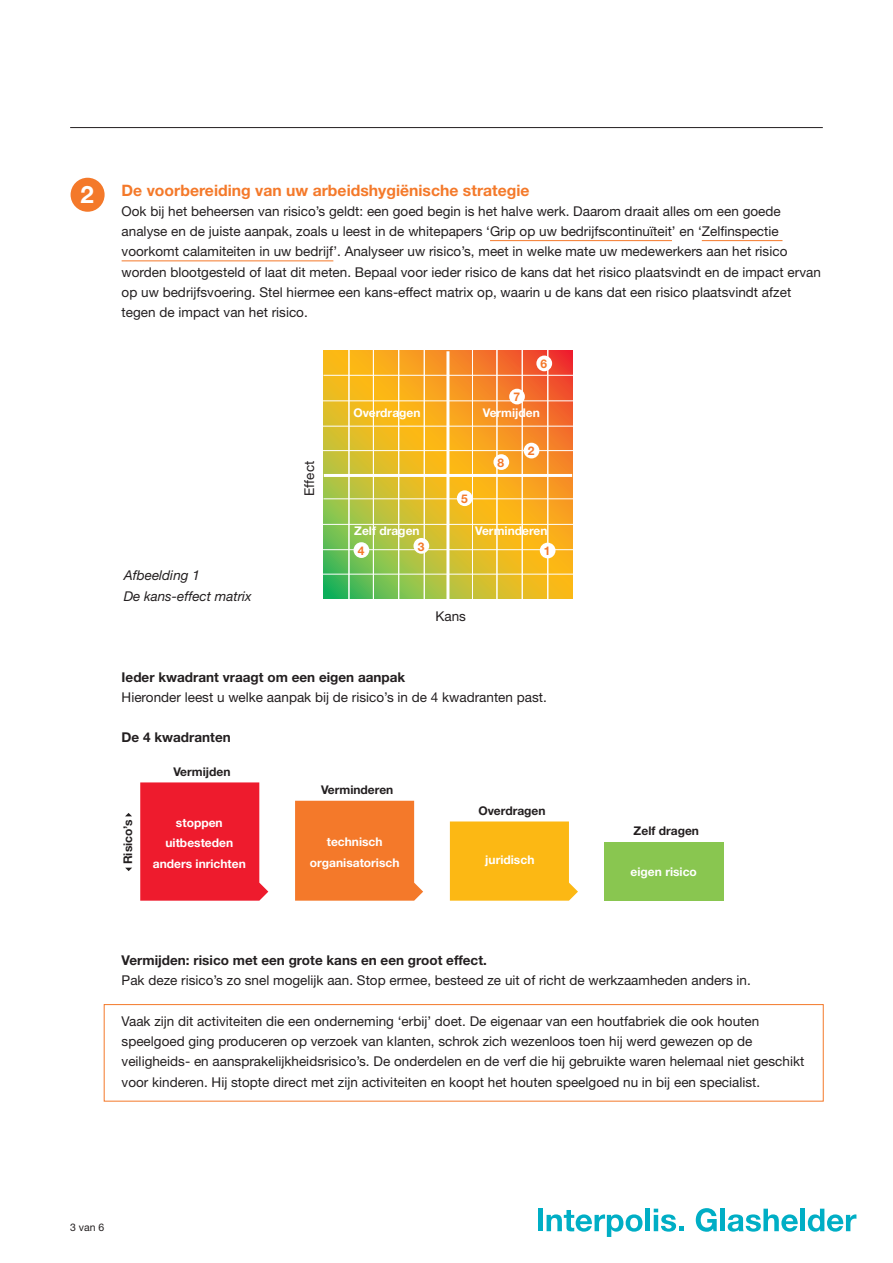
<style>
.page{position:relative;width:893px;height:1263px;background:#fff}
.page>*{position:absolute;margin:0;border:0;box-sizing:border-box;transform-origin:0 0}
.Normaal{font:700 24px "Helvetica Neue";color:#fff}
.Kop_onderdeel{font:700 15.75px "Helvetica Neue";color:#f4792a}
.Opsomming_2{font:13.5px/20.2px "Helvetica Neue";color:#231f20}
.Subkop{font:700 13.5px "Helvetica Neue";color:#231f20}
.Opsomming_2-2{font:italic 13.5px "Helvetica Neue";color:#231f20}
.Subkop-2{font:700 12px "Helvetica Neue";color:#fff}
.Subkop-3{font:700 12px "Helvetica Neue";color:#231f20}
.t1{font:700 12px "Helvetica Neue";color:#f4792a}
.t2{font:10.5px "Helvetica Neue";color:#231f20}
</style>
<div class="page">
<hr style="left:70px;top:127px;width:753px;height:1px;background:#231f20">
<div style="left:538px;top:1209px;width:5px;height:22px;background:#00aec5"></div>
<svg style="left:547px;top:1210px;width:95px;height:27px"></svg>
<hr style="left:646px;top:1209px;width:4px;height:22px;background:#00aec5">
<svg style="left:654px;top:1209px;width:30px;height:22px"></svg>
<svg style="left:696px;top:1208px;width:21px;height:24px"></svg>
<div style="left:720px;top:1209px;width:5px;height:22px;background:#00aec5"></div>
<svg style="left:728px;top:1209px;width:70px;height:23px"></svg>
<div style="left:800px;top:1209px;width:5px;height:22px;background:#00aec5"></div>
<svg style="left:808px;top:1209px;width:48px;height:23px"></svg>
<div style="left:104px;top:1004px;width:719px;height:97px;border:1px solid #f4792a"></div>
<hr style="left:490px;top:240px;width:182px;height:1px;background:#f4792a">
<hr style="left:702px;top:240px;width:80px;height:1px;background:#f4792a">
<hr style="left:122px;top:261px;width:211px;height:1px;background:#f4792a">
<div style="left:71px;top:178px;width:34px;height:34px;background:#f4792a;border-radius:50%"></div>
<div style="left:604px;top:842px;width:119px;height:59px;background:#89c650"></div>
<svg style="left:140px;top:782px;width:128px;height:119px;background:#ef2a3b"></svg>
<svg style="left:295px;top:801px;width:128px;height:100px;background:#f48138"></svg>
<svg style="left:450px;top:821px;width:128px;height:80px;background:#fcbc23"></svg>
<svg style="left:125px;top:868px;width:7px;height:3px"></svg>
<svg style="left:125px;top:813px;width:7px;height:3px"></svg>
<svg style="left:324px;top:351px;width:248px;height:248px;background:#dead2f"></svg>
<hr style="left:446px;top:351px;width:3px;height:249px;background:#fff">
<hr style="left:398px;top:349px;width:1px;height:251px;background:#fff">
<hr style="left:373px;top:349px;width:1px;height:251px;background:#fff">
<hr style="left:424px;top:350px;width:1px;height:250px;background:#fff">
<hr style="left:349px;top:349px;width:1px;height:251px;background:#fff">
<hr style="left:522px;top:349px;width:1px;height:251px;background:#fff">
<hr style="left:497px;top:349px;width:1px;height:251px;background:#fff">
<hr style="left:547px;top:350px;width:1px;height:250px;background:#fff">
<hr style="left:472px;top:349px;width:1px;height:251px;background:#fff">
<hr style="left:323px;top:524px;width:250px;height:1px;background:#fff">
<hr style="left:323px;top:549px;width:250px;height:1px;background:#fff">
<hr style="left:323px;top:498px;width:251px;height:1px;background:#fff">
<hr style="left:323px;top:574px;width:250px;height:1px;background:#fff">
<hr style="left:323px;top:401px;width:250px;height:1px;background:#fff">
<hr style="left:323px;top:426px;width:250px;height:1px;background:#fff">
<hr style="left:323px;top:375px;width:251px;height:1px;background:#fff">
<hr style="left:323px;top:450px;width:250px;height:1px;background:#fff">
<hr style="left:324px;top:474px;width:248px;height:3px;background:#fff">
<div style="left:540px;top:543px;width:15px;height:15px;background:#fff;border-radius:50%"></div>
<div style="left:413px;top:538px;width:16px;height:16px;background:#fff;border-radius:50%"></div>
<div style="left:354px;top:542px;width:15px;height:16px;background:#fff;border-radius:50%"></div>
<div style="left:457px;top:490px;width:16px;height:16px;background:#fff;border-radius:50%"></div>
<div style="left:493px;top:454px;width:16px;height:16px;background:#fff;border-radius:50%"></div>
<div style="left:524px;top:443px;width:15px;height:15px;background:#fff;border-radius:50%"></div>
<div style="left:509px;top:389px;width:16px;height:15px;background:#fff;border-radius:50%"></div>
<div style="left:536px;top:356px;width:16px;height:15px;background:#fff;border-radius:50%"></div>
<p class="Normaal" style="left:80px;top:180px;width:15px">2</p>
<p class="Kop_onderdeel" style="left:122px;top:180px;width:409px">De voorbereiding van uw arbeidshygiënische strategie</p>
<p class="Opsomming_2" style="left:122px;top:201px;width:701px">Ook bij het beheersen van risico’s geldt: een goed begin is het halve werk. Daarom draait alles om een goede analyse en de juiste aanpak, zoals u leest in de whitepapers ‘Grip op uw bedrijfscontinuïteit’ en ‘Zelfinspectie voorkomt calamiteiten in uw bedrijf’. Analyseer uw risico’s, meet in welke mate uw medewerkers aan het risico worden blootgesteld of laat dit meten. Bepaal voor ieder risico de kans dat het risico plaatsvindt en de impact ervan op uw bedrijfsvoering. Stel hiermee een kans-effect matrix op, waarin u de kans dat een risico plaatsvindt afzet tegen de impact van het risico.</p>
<p class="t1" style="left:513px;top:390px;width:8px">7</p>
<p class="t1" style="left:541px;top:356px;width:8px">6</p>
<p class="Subkop-2" style="left:353px;top:405px;width:69px">Overdragen</p>
<p class="Subkop-2" style="left:483px;top:405px;width:59px">Vermijden</p>
<p class="Opsomming_2-2" style="left:124px;top:567px;width:78px">Afbeelding 1</p>
<p class="Opsomming_2-2" style="left:124px;top:588px;width:130px">De kans-effect matrix</p>
<p class="Opsomming_2" style="left:299px;top:496px;width:36px;rotate:-90deg">Effect</p>
<p class="t1" style="left:461px;top:491px;width:8px">5</p>
<p class="t1" style="left:498px;top:455px;width:8px">8</p>
<p class="t1" style="left:528px;top:444px;width:8px">2</p>
<p class="Subkop-2" style="left:354px;top:523px;width:67px">Zelf dragen</p>
<p class="Subkop-2" style="left:475px;top:523px;width:74px">Verminderen</p>
<p class="t1" style="left:544px;top:543px;width:8px">1</p>
<p class="t1" style="left:418px;top:539px;width:8px">3</p>
<p class="t1" style="left:358px;top:543px;width:8px">4</p>
<p class="Opsomming_2" style="left:435px;top:606px;width:32px">Kans</p>
<p class="Subkop" style="left:122px;top:668px;width:285px">Ieder kwadrant vraagt om een eigen aanpak</p>
<p class="Opsomming_2" style="left:122px;top:687px;width:427px">Hieronder leest u welke aanpak bij de risico’s in de 4 kwadranten past.</p>
<p class="Subkop" style="left:122px;top:729px;width:111px">De 4 kwadranten</p>
<p class="Subkop-3" style="left:120px;top:864px;width:46px;rotate:-90deg">Risico’s</p>
<p class="Subkop-3" style="left:173px;top:764px;width:59px">Vermijden</p>
<p class="Subkop-2" style="left:176px;top:815px;width:48px">stoppen</p>
<p class="Subkop-2" style="left:166px;top:836px;width:69px">uitbesteden</p>
<p class="Subkop-2" style="left:153px;top:856px;width:95px">anders inrichten</p>
<p class="Subkop-3" style="left:321px;top:783px;width:74px">Verminderen</p>
<p class="Subkop-3" style="left:478px;top:803px;width:69px">Overdragen</p>
<p class="Subkop-2" style="left:327px;top:835px;width:57px">technisch</p>
<p class="Subkop-2" style="left:310px;top:855px;width:91px">organisatorisch</p>
<p class="Subkop-2" style="left:485px;top:852px;width:51px">juridisch</p>
<p class="Subkop-3" style="left:634px;top:823px;width:67px">Zelf dragen</p>
<p class="Subkop-2" style="left:631px;top:864px;width:68px">eigen risico</p>
<p class="Subkop" style="left:122px;top:952px;width:367px">Vermijden: risico met een grote kans en een groot effect.</p>
<p class="Opsomming_2" style="left:122px;top:970px;width:631px">Pak deze risico’s zo snel mogelijk aan. Stop ermee, besteed ze uit of richt de werkzaamheden anders in.</p>
<p class="Opsomming_2" style="left:122px;top:1011px;width:684px">Vaak zijn dit activiteiten die een onderneming ‘erbij’ doet. De eigenaar van een houtfabriek die ook houten speelgoed ging produceren op verzoek van klanten, schrok zich wezenloos toen hij werd gewezen op de veiligheids- en aansprakelijkheidsrisico’s. De onderdelen en de verf die hij gebruikte waren helemaal niet geschikt voor kinderen. Hij stopte direct met zijn activiteiten en koopt het houten speelgoed nu in bij een specialist.</p>
<p class="t2" style="left:70px;top:1221px;width:36px">3 van 6</p>
</div>
